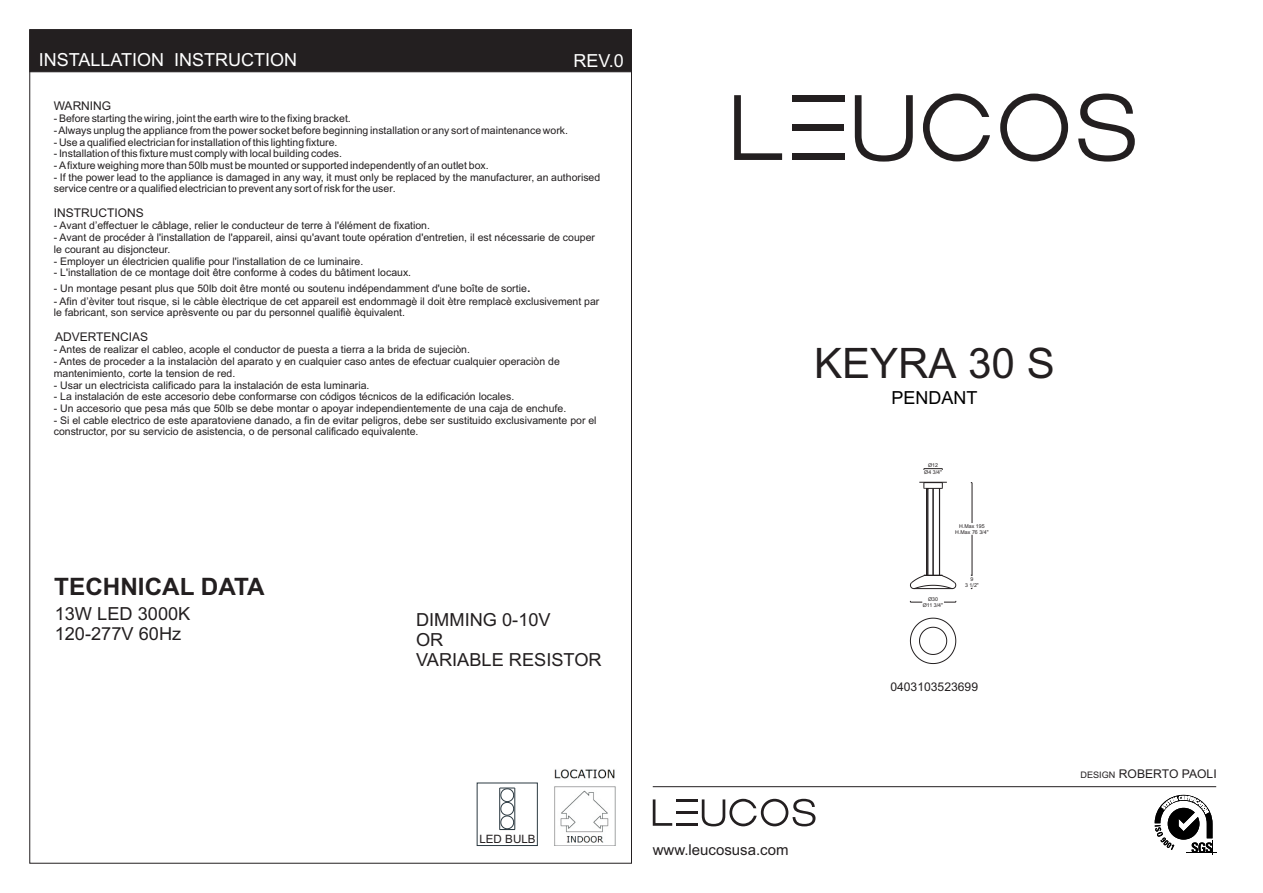
<style>
.page{position:relative;width:1263px;height:893px;background:#fff}
.page>*{position:absolute;margin:0;border:0;box-sizing:border-box;transform-origin:0 0}
.t1{font:42px "Arial Unicode MS";color:#231f20}
.t2{font:700 24px "Arial";color:#231f20}
.t3{font:18px/20.1px "Arial";color:#231f20}
.t4{font:18px "Arial";color:#fff}
.t5{font:18px "Arial";color:#000}
.t6{font:15px "Arial";color:#231f20}
.t7{font:12px "Arial";color:#231f20}
.t8{font:11.55px "Arial";color:#231f20}
.t9{font:10.5px/11.7px "Arial";color:#231f20}
.t10{font:5.25px/6.4px "Arial";color:#231f20;text-align:center}
.t11{font:4.5px "Arial";color:#231f20}
.s1{font-size:15px}
.s2{font-size:9px}
</style>
<div class="page">
<hr style="left:933px;top:488px;width:1px;height:87px;background:#231f20">
<hr style="left:939px;top:488px;width:1px;height:87px;background:#231f20">
<hr style="left:926px;top:489px;width:1px;height:86px;background:#231f20">
<hr style="left:927px;top:489px;width:1px;height:86px;background:#231f20">
<hr style="left:928px;top:489px;width:1px;height:86px;background:#231f20">
<svg style="left:910px;top:618px;width:46px;height:46px"></svg>
<svg style="left:910px;top:601px;width:12px;height:2px"></svg>
<svg style="left:944px;top:601px;width:13px;height:2px"></svg>
<svg style="left:924px;top:468px;width:19px;height:2px"></svg>
<hr style="left:972px;top:483px;width:1px;height:40px;background:#231f20">
<hr style="left:972px;top:535px;width:1px;height:40px;background:#231f20">
<svg style="left:919px;top:482px;width:28px;height:8px"></svg>
<svg style="left:910px;top:575px;width:47px;height:14px"></svg>
<hr style="left:1186px;top:852px;width:30px;height:1px;background:#000">
<svg style="left:1155px;top:794px;width:58px;height:61px"></svg>
<svg style="left:702px;top:799px;width:113px;height:27px"></svg>
<hr style="left:676px;top:799px;width:22px;height:3px;background:#231f20">
<hr style="left:676px;top:823px;width:22px;height:3px;background:#231f20">
<svg style="left:653px;top:799px;width:19px;height:27px"></svg>
<hr style="left:676px;top:811px;width:21px;height:3px;background:#231f20">
<hr style="left:653px;top:786px;width:563px;height:1px;background:#231f20">
<svg style="left:1078px;top:94px;width:57px;height:68px"></svg>
<svg style="left:855px;top:95px;width:58px;height:67px"></svg>
<svg style="left:1000px;top:94px;width:68px;height:67px"></svg>
<svg style="left:923px;top:94px;width:67px;height:67px"></svg>
<div style="left:792px;top:95px;width:53px;height:7px;background:#231f20"></div>
<div style="left:792px;top:153px;width:53px;height:7px;background:#231f20"></div>
<svg style="left:734px;top:95px;width:48px;height:65px"></svg>
<div style="left:792px;top:124px;width:52px;height:7px;background:#231f20"></div>
<div style="left:29px;top:29px;width:603px;height:43px;background:#231f20"></div>
<img style="left:554px;top:769px;width:62px;height:76px">
<hr style="left:499px;top:788px;width:1px;height:41px;background:#2c3a42">
<svg style="left:500px;top:788px;width:15px;height:42px"></svg>
<div style="left:477px;top:783px;width:61px;height:63px;border:1px solid #2c3a42"></div>
<h3 class="t4" style="left:39px;top:53px;width:260px">INSTALLATION INSTRUCTION</h3>
<h3 class="t4" style="left:573px;top:54px;width:52px">REV.0</h3>
<p class="t7" style="left:54px;top:101px;width:59px">WARNING</p>
<p class="t9" style="left:54px;top:114px;width:299px">- Before starting the wiring, joint the earth wire to the fixing bracket.</p>
<p class="t9" style="left:54px;top:125px;width:516px">- Always unplug the appliance from the power socket before beginning installation or any sort of maintenance work.</p>
<p class="t9" style="left:54px;top:149px;width:290px">- Installation of this fixture must comply with local building codes.</p>
<p class="t9" style="left:54px;top:160px;width:436px">- Afixture weighing more than 50lb must be mounted or supported independently of an outlet box.</p>
<p class="t9" style="left:54px;top:172px;width:548px">- If the power lead to the appliance is damaged in any way, it must only be replaced by the manufacturer, an authorised service centre or a qualified electrician to prevent any sort of risk for the user.</p>
<p class="t7" style="left:54px;top:209px;width:91px">INSTRUCTIONS</p>
<p class="t9" style="left:54px;top:221px;width:378px">- Avant d’effectuer le câblage, relier le conducteur de terre à l'élément de fixation.</p>
<p class="t9" style="left:54px;top:232px;width:543px">- Avant de procéder à l'installation de l'appareil, ainsi qu'avant toute opération d'entretien, il est nécessarie de couper le courant au disjoncteur.</p>
<p class="t9" style="left:54px;top:256px;width:311px">- Employer un électricien qualifie pour l'installation de ce luminaire.</p>
<p class="t9" style="left:54px;top:296px;width:547px">- Afin d’èviter tout risque, si le càble èlectrique de cet appareil est endommagè il doit ètre remplacè exclusivement par le fabricant, son service aprèsvente ou par du personnel qualifiè èquivalent.</p>
<p class="t11" style="left:54px;top:338px;width:3px">.</p>
<p class="t7" style="left:55px;top:333px;width:95px">ADVERTENCIAS</p>
<p class="t9" style="left:54px;top:345px;width:418px">- Antes de realizar el cableo, acople el conductor de puesta a tierra a la brida de sujeciòn.</p>
<p class="t9" style="left:54px;top:356px;width:508px">- Antes de proceder a la instalaciòn del aparato y en cualquier caso antes de efectuar cualquier operaciòn de mantenimiento, corte la tension de red.</p>
<p class="t9" style="left:54px;top:403px;width:514px">- Un accesorio que pesa más que 50lb se debe montar o apoyar independientemente de una caja de enchufe.</p>
<p class="t9" style="left:54px;top:415px;width:544px">- Si el cable electrico de este aparatoviene danado, a fin de evitar peligros, debe ser sustituido exclusivamente por el constructor, por su servicio de asistencia, o de personal calificado equivalente.</p>
<p class="t9" style="left:54px;top:137px;width:285px">- Use a qualified electrician for installation of this lighting fixture.</p>
<p class="t9" style="left:54px;top:268px;width:359px">- L'installation de ce montage doit être conforme à codes du bâtiment locaux.</p>
<p class="t9" style="left:54px;top:283px;width:479px">- Un montage pesant plus que 50lb doit être monté ou soutenu indépendamment d'une boîte de sortie<span class="s1">.</span></p>
<p class="t9" style="left:54px;top:380px;width:317px">- Usar un electricista calificado para la instalación de esta luminaria.</p>
<p class="t9" style="left:54px;top:392px;width:462px">- La instalación de este accesorio debe conformarse con códigos técnicos de la edificación locales.</p>
<h2 class="t2" style="left:54px;top:578px;width:212px">TECHNICAL DATA</h2>
<h3 class="t3" style="left:55px;top:605px;width:137px">13W LED 3000K<br>120-277V 60Hz</h3>
<h3 class="t3" style="left:416px;top:611px;width:187px">DIMMING 0-10V<br>OR<br>VARIABLE RESISTOR</h3>
<h1 class="t1" style="left:814px;top:347px;width:242px">KEYRA 30 S</h1>
<h3 class="t5" style="left:891px;top:391px;width:88px">PENDANT</h3>
<p class="t10" style="left:924px;top:463px;width:19px">Ø12<br>Ø4 3/4"</p>
<p class="t10" style="left:955px;top:523px;width:35px">H.Max 195<br>H.Max 76 3/4"</p>
<p class="t10" style="left:923px;top:596px;width:22px">Ø30<br>Ø11 3/4"</p>
<p class="t10" style="left:965px;top:576px;width:15px">9<br>3 1/2"</p>
<p class="t7" style="left:890px;top:682px;width:89px">0403103523699</p>
<p class="t8" style="left:479px;top:834px;width:58px">LED BULB</p>
<h3 class="t6" style="left:653px;top:844px;width:137px">www.leucosusa.com</h3>
<p class="t7" style="left:1080px;top:769px;width:138px"><span class="s2">DESIGN</span> ROBERTO PAOLI</p>
</div>
